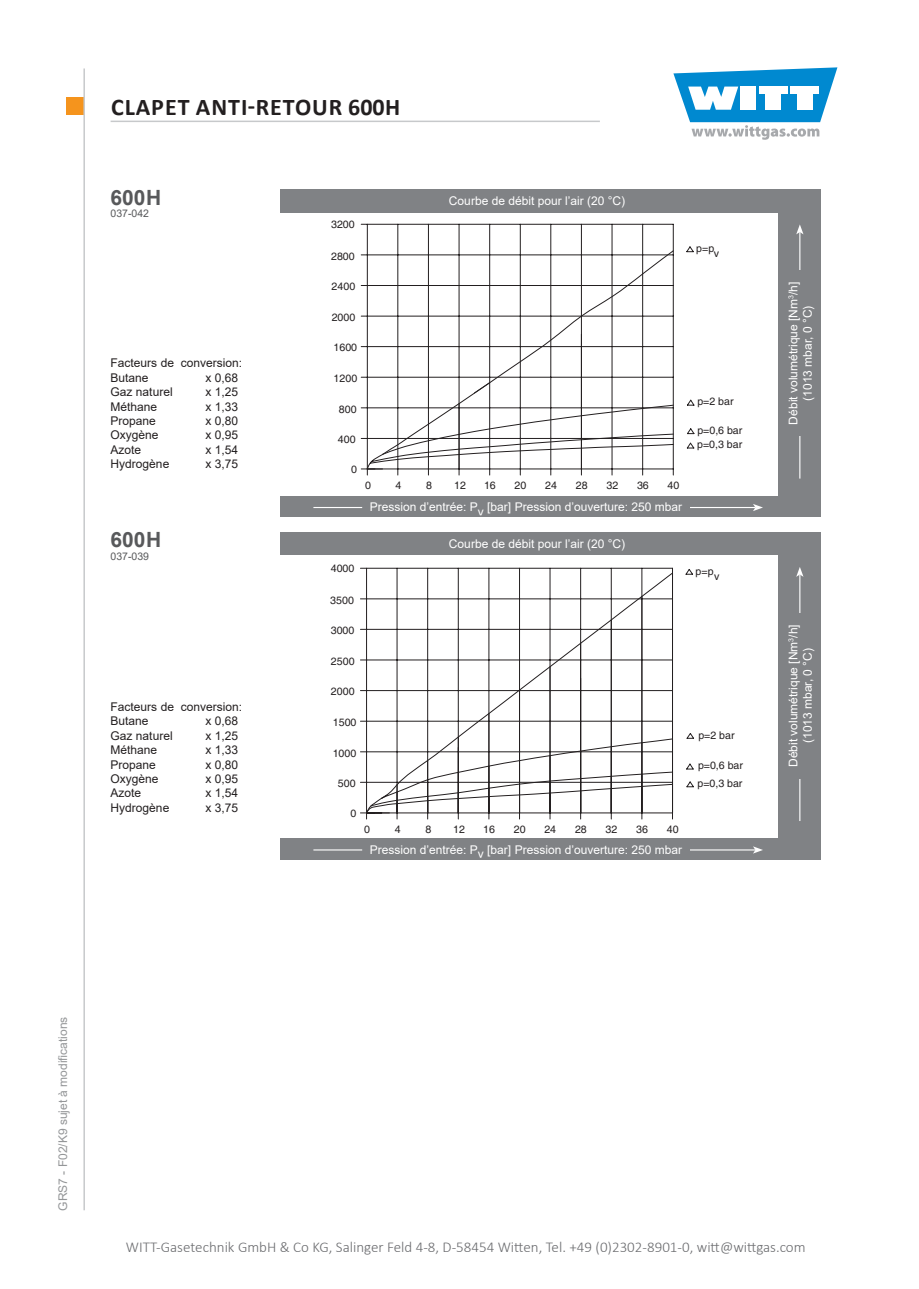
<style>
.page{position:relative;width:919px;height:1289px;background:#fff}
.page>*{position:absolute;margin:0;border:0;box-sizing:border-box;transform-origin:0 0}
.t1{font:700 24px "Calibri";letter-spacing:.04em;color:#231f20}
.t2{font:700 21px "Arial";color:#58595b}
.t3{font:300 15px "Calibri";color:#6b6c6f}
.t4{font:12px/14.4px "Arial";color:#fff;text-align:center}
.t5{font:12px/14.4px "Arial";color:#231f20}
.t6{font:12px "Arial";color:#949698}
.t7{font:10.65px "Helvetica";color:#231f20}
.t8{font:10.5px "Arial";color:#58595b}
</style>
<div class="page">
<div style="left:66px;top:97px;width:17px;height:17px;background:#f5941d"></div>
<svg style="left:673px;top:67px;width:164px;height:73px"></svg>
<hr style="left:83px;top:68px;width:2px;height:1142px;background:#c7c9cb">
<hr style="left:111px;top:121px;width:489px;height:1px;background:#c7c9cb">
<div style="left:281px;top:531px;width:540px;height:328px;background:#808285"></div>
<div style="left:280px;top:555px;width:497px;height:283px;background:#fff"></div>
<hr style="left:313px;top:849px;width:442px;height:1px;background:#fff">
<svg style="left:753px;top:846px;width:10px;height:7px"></svg>
<hr style="left:799px;top:574px;width:1px;height:247px;background:#fff">
<svg style="left:796px;top:567px;width:7px;height:10px"></svg>
<div style="left:363px;top:839px;width:326px;height:19px;background:#808285"></div>
<div style="left:281px;top:189px;width:540px;height:328px;background:#808285"></div>
<div style="left:280px;top:213px;width:497px;height:282px;background:#fff"></div>
<hr style="left:313px;top:507px;width:442px;height:1px;background:#fff">
<svg style="left:753px;top:504px;width:10px;height:7px"></svg>
<hr style="left:799px;top:232px;width:1px;height:246px;background:#fff">
<svg style="left:796px;top:224px;width:7px;height:10px"></svg>
<div style="left:363px;top:497px;width:326px;height:19px;background:#808285"></div>
<svg style="left:686px;top:764px;width:7px;height:23px"></svg>
<svg style="left:685px;top:569px;width:7px;height:5px"></svg>
<hr style="left:366px;top:568px;width:1px;height:251px;background:#231f20">
<hr style="left:360px;top:812px;width:312px;height:1px;background:#231f20">
<hr style="left:397px;top:568px;width:1px;height:251px;background:#231f20">
<hr style="left:427px;top:568px;width:1px;height:251px;background:#231f20">
<hr style="left:458px;top:568px;width:1px;height:251px;background:#231f20">
<hr style="left:488px;top:568px;width:1px;height:251px;background:#231f20">
<hr style="left:519px;top:568px;width:1px;height:251px;background:#231f20">
<hr style="left:549px;top:568px;width:1px;height:251px;background:#231f20">
<hr style="left:580px;top:568px;width:1px;height:251px;background:#231f20">
<hr style="left:611px;top:568px;width:1px;height:251px;background:#231f20">
<hr style="left:641px;top:568px;width:1px;height:251px;background:#231f20">
<hr style="left:672px;top:568px;width:1px;height:251px;background:#231f20">
<hr style="left:360px;top:782px;width:312px;height:1px;background:#231f20">
<hr style="left:360px;top:751px;width:312px;height:1px;background:#231f20">
<hr style="left:360px;top:721px;width:312px;height:1px;background:#231f20">
<hr style="left:360px;top:690px;width:312px;height:1px;background:#231f20">
<hr style="left:360px;top:659px;width:312px;height:1px;background:#231f20">
<hr style="left:360px;top:629px;width:312px;height:1px;background:#231f20">
<hr style="left:360px;top:598px;width:312px;height:1px;background:#231f20">
<hr style="left:360px;top:568px;width:312px;height:1px;background:#231f20">
<svg style="left:686px;top:733px;width:7px;height:5px"></svg>
<svg style="left:365px;top:572px;width:307px;height:242px"></svg>
<svg style="left:361px;top:224px;width:332px;height:251px"></svg>
<svg style="left:366px;top:250px;width:308px;height:219px"></svg>
<svg style="left:367px;top:334px;width:307px;height:135px"></svg>
<svg style="left:687px;top:400px;width:7px;height:5px"></svg>
<h1 class="t1" style="left:111px;top:90px;width:291px">CLAPET ANTI-RETOUR 600H</h1>
<h2 class="t2" style="left:111px;top:183px;width:52px">600H</h2>
<p class="t4" style="left:449px;top:194px;width:178px">Courbe de débit pour l’air (20 °C)</p>
<p class="t8" style="left:111px;top:206px;width:40px">037-042</p>
<p class="t5" style="left:111px;top:356px;width:133px">Facteurs de conversion:<br>Butane</p>
<p class="t5" style="left:205px;top:370px;width:34px">x 0,68</p>
<p class="t5" style="left:111px;top:384px;width:64px">Gaz naturel</p>
<p class="t5" style="left:205px;top:384px;width:34px">x 1,25</p>
<p class="t5" style="left:111px;top:399px;width:48px">Méthane</p>
<p class="t5" style="left:205px;top:399px;width:34px">x 1,33</p>
<p class="t5" style="left:111px;top:413px;width:47px">Propane</p>
<p class="t5" style="left:205px;top:413px;width:34px">x 0,80</p>
<p class="t5" style="left:111px;top:428px;width:50px">Oxygène</p>
<p class="t5" style="left:205px;top:428px;width:34px">x 0,95</p>
<p class="t5" style="left:111px;top:442px;width:32px">Azote</p>
<p class="t5" style="left:205px;top:442px;width:34px">x 1,54</p>
<p class="t5" style="left:111px;top:456px;width:60px">Hydrogène</p>
<p class="t5" style="left:205px;top:456px;width:34px">x 3,75</p>
<h2 class="t2" style="left:111px;top:525px;width:52px">600H</h2>
<p class="t8" style="left:111px;top:549px;width:40px">037-039</p>
<p class="t5" style="left:111px;top:699px;width:133px">Facteurs de conversion:<br>Butane</p>
<p class="t5" style="left:205px;top:713px;width:34px">x 0,68</p>
<p class="t5" style="left:111px;top:728px;width:64px">Gaz naturel</p>
<p class="t5" style="left:205px;top:728px;width:34px">x 1,25</p>
<p class="t5" style="left:111px;top:742px;width:48px">Méthane</p>
<p class="t5" style="left:205px;top:742px;width:34px">x 1,33</p>
<p class="t5" style="left:111px;top:757px;width:47px">Propane</p>
<p class="t5" style="left:205px;top:757px;width:34px">x 0,80</p>
<p class="t5" style="left:111px;top:771px;width:50px">Oxygène</p>
<p class="t5" style="left:205px;top:771px;width:34px">x 0,95</p>
<p class="t5" style="left:111px;top:785px;width:32px">Azote</p>
<p class="t5" style="left:205px;top:785px;width:34px">x 1,54</p>
<p class="t5" style="left:111px;top:800px;width:60px">Hydrogène</p>
<p class="t5" style="left:205px;top:800px;width:34px">x 3,75</p>
<p class="t7" style="left:331px;top:218px;width:25px">3200</p>
<p class="t7" style="left:331px;top:250px;width:25px">2800</p>
<p class="t7" style="left:331px;top:280px;width:25px">2400</p>
<p class="t7" style="left:332px;top:311px;width:25px">2000</p>
<p class="t7" style="left:333px;top:341px;width:25px">1600</p>
<p class="t7" style="left:333px;top:372px;width:25px">1200</p>
<p class="t7" style="left:339px;top:403px;width:19px">800</p>
<p class="t7" style="left:338px;top:433px;width:19px">400</p>
<p class="t7" style="left:351px;top:463px;width:7px">0</p>
<p class="t7" style="left:365px;top:479px;width:7px">0</p>
<p class="t7" style="left:395px;top:479px;width:7px">4</p>
<p class="t7" style="left:426px;top:479px;width:7px">8</p>
<p class="t7" style="left:454px;top:479px;width:13px">12</p>
<p class="t7" style="left:484px;top:479px;width:13px">16</p>
<p class="t7" style="left:514px;top:479px;width:13px">20</p>
<p class="t7" style="left:545px;top:479px;width:13px">24</p>
<p class="t7" style="left:575px;top:479px;width:13px">28</p>
<p class="t7" style="left:606px;top:479px;width:13px">32</p>
<p class="t7" style="left:637px;top:479px;width:13px">36</p>
<p class="t7" style="left:667px;top:479px;width:13px">40</p>
<p class="t4" style="left:370px;top:499px;width:314px">Pression d’entrée: Pv [bar] Pression d’ouverture: 250 mbar</p>
<p class="t7" style="left:331px;top:562px;width:25px">4000</p>
<p class="t4" style="left:449px;top:536px;width:178px">Courbe de débit pour l’air (20 °C)</p>
<p class="t7" style="left:330px;top:593px;width:25px">3500</p>
<p class="t7" style="left:331px;top:624px;width:25px">3000</p>
<p class="t7" style="left:331px;top:654px;width:25px">2500</p>
<p class="t7" style="left:331px;top:685px;width:25px">2000</p>
<p class="t7" style="left:333px;top:716px;width:25px">1500</p>
<p class="t7" style="left:333px;top:746px;width:25px">1000</p>
<p class="t7" style="left:338px;top:776px;width:19px">500</p>
<p class="t7" style="left:350px;top:807px;width:7px">0</p>
<p class="t7" style="left:364px;top:823px;width:7px">0</p>
<p class="t7" style="left:395px;top:823px;width:7px">4</p>
<p class="t7" style="left:425px;top:823px;width:7px">8</p>
<p class="t7" style="left:453px;top:823px;width:13px">12</p>
<p class="t7" style="left:483px;top:823px;width:13px">16</p>
<p class="t7" style="left:513px;top:823px;width:13px">20</p>
<p class="t7" style="left:544px;top:823px;width:13px">24</p>
<p class="t7" style="left:575px;top:823px;width:13px">28</p>
<p class="t7" style="left:605px;top:823px;width:13px">32</p>
<p class="t7" style="left:636px;top:823px;width:13px">36</p>
<p class="t7" style="left:666px;top:823px;width:13px">40</p>
<p class="t4" style="left:370px;top:842px;width:314px">Pression d’entrée: Pv [bar] Pression d’ouverture: 250 mbar</p>
<p class="t7" style="left:696px;top:242px;width:20px">p=p</p>
<p class="t7" style="left:714px;top:247px;width:7px">v</p>
<p class="t7" style="left:697px;top:395px;width:38px">p=2 bar</p>
<p class="t7" style="left:697px;top:424px;width:46px">p=0,6 bar</p>
<p class="t7" style="left:697px;top:438px;width:46px">p=0,3 bar</p>
<p class="t7" style="left:695px;top:564px;width:20px">p=p</p>
<p class="t7" style="left:714px;top:569px;width:7px">v</p>
<p class="t7" style="left:698px;top:728px;width:38px">p=2 bar</p>
<p class="t7" style="left:698px;top:759px;width:46px">p=0,6 bar</p>
<p class="t7" style="left:697px;top:777px;width:46px">p=0,3 bar</p>
<p class="t4" style="left:786px;top:424px;width:144px;rotate:-90deg">Débit volumétrique [Nm<sup>3</sup>/h] (1013 mbar, 0 °C)</p>
<p class="t4" style="left:786px;top:767px;width:144px;rotate:-90deg">Débit volumétrique [Nm<sup>3</sup>/h] (1013 mbar, 0 °C)</p>
<p class="t6" style="left:55px;top:1210px;width:196px;rotate:-90deg">GRS7 - F02/K9 sujet à modifications</p>
<p class="t3" style="left:126px;top:1237px;width:681px">WITT-Gasetechnik GmbH &amp; Co KG, Salinger Feld 4-8, D-58454 Witten, Tel. +49 (0)2302-8901-0, witt@wittgas.com</p>
</div>
